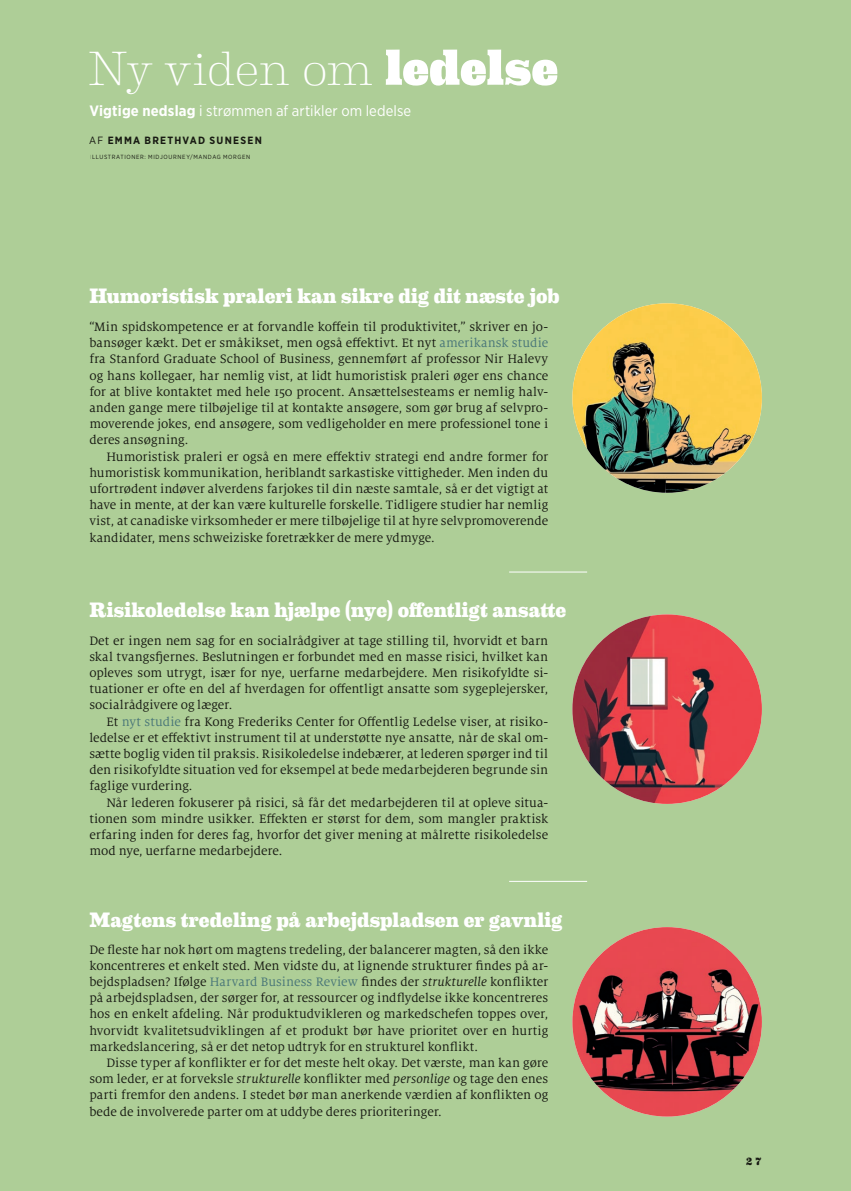
<style>
.page{position:relative;width:851px;height:1191px;background:#fff}
.page>*{position:absolute;margin:0;border:0;box-sizing:border-box;transform-origin:0 0}
.t1{font:100 48.15px "Eames Century Modern";letter-spacing:-.015em;color:#fff}
.Mellemrubrik{font:800 21px "Eames Century Modern";letter-spacing:.005em;color:#fff}
.Underrubrik{font:15px "Gotham Narrow";letter-spacing:.005em;color:#fff}
.t2{font:13.5px/16.2px "Milo Serif OT";letter-spacing:.005em;color:#231f20;text-align:justify}
.t3{font:700 10.5px "Gotham Narrow";letter-spacing:.12em;color:#231f20}
.t4{font:800 10.5px "Eames Century Modern";color:#231f20}
.t5{font:6px "Gotham Narrow";letter-spacing:.105em;color:#231f20}
.s1{font-weight:900;font-size:50.7px}
.s2{font-weight:700}
.s3{font-weight:400}
.s4{color:#6b93cc}
.s5{font-style:italic}
</style>
<div class="page">
<div style="left:0;top:0;width:850px;height:1191px;background:#aece97"></div>
<hr style="left:509px;top:881px;width:78px;height:1px;background:#fff">
<hr style="left:509px;top:572px;width:78px;height:1px;background:#fff">
<img style="left:572px;top:614px;width:189px;height:190px;border-radius:95px">
<img style="left:572px;top:303px;width:189px;height:190px;border-radius:95px">
<img style="left:572px;top:927px;width:189px;height:189px;border-radius:95px">
<p class="t1" style="left:87px;top:32px;width:472px">Ny viden om <span class="s1">ledelse</span></p>
<p class="Underrubrik" style="left:89px;top:102px;width:323px"><span class="s2">Vigtige nedslag</span> i strømmen af artikler om ledelse</p>
<p class="t3" style="left:89px;top:133px;width:174px"><span class="s3">AF</span> EMMA BRETHVAD SUNESEN</p>
<p class="t5" style="left:90px;top:154px;width:162px">ILLUSTRATIONER: MIDJOURNEY/MANDAG MORGEN</p>
<p class="Mellemrubrik" style="left:89px;top:280px;width:472px">Humoristisk praleri kan sikre dig dit næste job</p>
<p class="t2" style="left:89px;top:319px;width:460px">“Min spidskompetence er at forvandle koffein til produktivitet,” skriver en jo&shy;bansøger kækt. Det er småkikset, men også effektivt. Et nyt <span class="s4">amerikansk studie </span>fra Stanford Graduate School of Business, gennemført af professor Nir Halevy og hans kollegaer, har nemlig vist, at lidt humoristisk praleri øger ens chance for at blive kontaktet med hele 150 procent. Ansættelsesteams er nemlig halv&shy;anden gange mere tilbøjelige til at kontakte ansøgere, som gør brug af selvpro&shy;moverende jokes, end ansøgere, som vedligeholder en mere professionel tone i deres ansøgning.</p>
<p class="t2" style="left:89px;top:448px;width:460px;text-indent:17px">Humoristisk praleri er også en mere effektiv strategi end andre former for humoristisk kommunikation, heriblandt sarkastiske vittigheder. Men inden du ufortrødent indøver alverdens farjokes til din næste samtale, så er det vigtigt at have in mente, at der kan være kulturelle forskelle. Tidligere studier har nemlig vist, at canadiske virksomheder er mere tilbøjelige til at hyre selvpromoverende kandidater, mens schweiziske foretrækker de mere ydmyge.</p>
<p class="Mellemrubrik" style="left:89px;top:594px;width:478px">Risikoledelse kan hjælpe (nye) offentligt ansatte</p>
<p class="t2" style="left:89px;top:632px;width:460px">Det er ingen nem sag for en socialrådgiver at tage stilling til, hvorvidt et barn skal tvangsfjernes. Beslutningen er forbundet med en masse risici, hvilket kan opleves som utrygt, især for nye, uerfarne medarbejdere. Men risikofyldte si&shy;tuationer er ofte en del af hverdagen for offentligt ansatte som sygeplejersker, socialrådgivere og læger.</p>
<p class="t2" style="left:89px;top:713px;width:460px;text-indent:17px">Et <span class="s4">nyt studie</span> fra Kong Frederiks Center for Offentlig Ledelse viser, at risiko&shy;ledelse er et effektivt instrument til at understøtte nye ansatte, når de skal om&shy;sætte boglig viden til praksis. Risikoledelse indebærer, at lederen spørger ind til den risikofyldte situation ved for eksempel at bede medarbejderen begrunde sin faglige vurdering.</p>
<p class="t2" style="left:89px;top:794px;width:460px;text-indent:17px">Når lederen fokuserer på risici, så får det medarbejderen til at opleve situa&shy;tionen som mindre usikker. Effekten er størst for dem, som mangler praktisk erfaring inden for deres fag, hvorfor det giver mening at målrette risikoledelse mod nye, uerfarne medarbejdere.</p>
<p class="Mellemrubrik" style="left:89px;top:903px;width:474px">Magtens tredeling på arbejdspladsen er gavnlig</p>
<p class="t2" style="left:89px;top:941px;width:460px">De fleste har nok hørt om magtens tredeling, der balancerer magten, så den ikke koncentreres et enkelt sted. Men vidste du, at lignende strukturer findes på ar&shy;bejdspladsen? Ifølge <span class="s4">Harvard Business Review</span> findes der <span class="s5">strukturelle</span> konflikter på arbejdspladsen, der sørger for, at ressourcer og indflydelse ikke koncentreres hos en enkelt afdeling. Når produktudvikleren og markedschefen toppes over, hvorvidt kvalitetsudviklingen af et produkt bør have prioritet over en hurtig markedslancering, så er det netop udtryk for en strukturel konflikt.</p>
<p class="t2" style="left:89px;top:1055px;width:460px;text-indent:17px">Disse typer af konflikter er for det meste helt okay. Det værste, man kan gøre som leder, er at forveksle <span class="s5">strukturelle</span> konflikter med <span class="s5">personlige</span> og tage den enes parti fremfor den andens. I stedet bør man anerkende værdien af konflikten og bede de involverede parter om at uddybe deres prioriteringer.</p>
<p class="t4" style="left:746px;top:1152px;width:17px">2 7</p>
</div>
